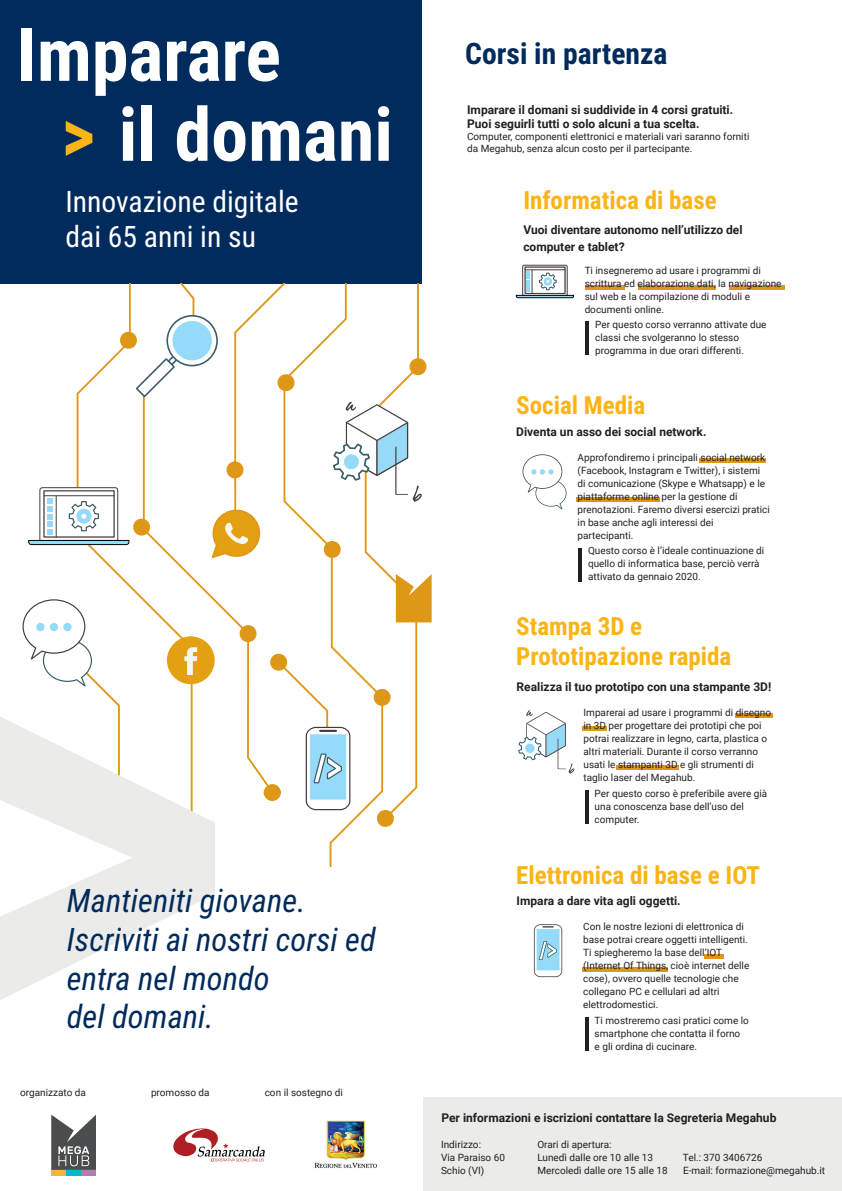
<style>
.page{position:relative;width:842px;height:1191px;background:#fff}
.page>*{position:absolute;margin:0;border:0;box-sizing:border-box;transform-origin:0 0}
.t1{font:700 74px/79.9px "Roboto Condensed";color:#fff}
.t2{font:italic 32.4px/38.9px "Roboto Condensed";color:#002b5c}
.t3{font:29.6px/35.5px "Roboto Condensed";color:#fff}
.t4{font:700 29.6px "Roboto Condensed";color:#002b5c}
.t5{font:700 25px/30px "Roboto Condensed";color:#fbb416}
.t6{font:700 12px/14.4px "Roboto";color:#231f20}
.t7{font:10px/13px "Roboto";color:#231f20}
.s1{color:#fbb416}
</style>
<div class="page">
<div style="left:423px;top:1097px;width:419px;height:94px;background:#ebebea"></div>
<div style="left:0;top:0;width:421px;height:283px;background:#002b5c"></div>
<svg style="left:23px;top:283px;width:409px;height:563px"></svg>
<div style="left:51px;top:1169px;width:15px;height:6px;background:#fbb03f"></div>
<div style="left:66px;top:1169px;width:15px;height:6px;background:#00b7ce"></div>
<div style="left:81px;top:1169px;width:15px;height:6px;background:#b57cac"></div>
<svg style="left:51px;top:1114px;width:45px;height:55px"></svg>
<svg style="left:173px;top:1128px;width:92px;height:33px"></svg>
<img style="left:315px;top:1121px;width:62px;height:47px">
<div style="left:734px;top:713px;width:38px;height:5px;background:#df9717"></div>
<div style="left:583px;top:726px;width:24px;height:5px;background:#df9717"></div>
<div style="left:617px;top:765px;width:62px;height:5px;background:#df9717"></div>
<svg style="left:518px;top:710px;width:56px;height:63px"></svg>
<hr style="left:585px;top:790px;width:3px;height:34px;background:#231f20">
<div style="left:729px;top:285px;width:56px;height:5px;background:#df9717"></div>
<div style="left:638px;top:285px;width:78px;height:5px;background:#df9717"></div>
<div style="left:585px;top:285px;width:40px;height:5px;background:#df9717"></div>
<svg style="left:516px;top:265px;width:58px;height:33px"></svg>
<hr style="left:585px;top:321px;width:4px;height:34px;background:#231f20">
<svg style="left:522px;top:454px;width:44px;height:55px"></svg>
<div style="left:700px;top:458px;width:66px;height:5px;background:#df9717"></div>
<div style="left:576px;top:497px;width:84px;height:5px;background:#df9717"></div>
<hr style="left:578px;top:547px;width:4px;height:34px;background:#231f20">
<svg style="left:534px;top:924px;width:28px;height:53px"></svg>
<div style="left:705px;top:953px;width:19px;height:5px;background:#df9717"></div>
<div style="left:582px;top:966px;width:85px;height:5px;background:#df9717"></div>
<hr style="left:585px;top:1017px;width:3px;height:34px;background:#231f20">
<svg style="left:0;top:713px;width:215px;height:287px"></svg>
<h1 class="t1" style="left:61px;top:12px;width:333px;text-indent:-44px">Imparare<br><span class="s1">&gt;</span> il domani</h1>
<h3 class="t3" style="left:66px;top:182px;width:235px">Innovazione digitale dai 65 anni in su</h3>
<h2 class="t2" style="left:67px;top:879px;width:310px">Mantieniti giovane.<br>Iscriviti ai nostri corsi ed entra nel mondo<br>del domani.</h2>
<p class="t7" style="left:20px;top:1086px;width:67px">organizzato da</p>
<p class="t7" style="left:151px;top:1086px;width:60px">promosso da</p>
<p class="t7" style="left:265px;top:1086px;width:80px">con il sostegno di</p>
<h3 class="t4" style="left:465px;top:32px;width:204px">Corsi in partenza</h3>
<p class="t6" style="left:467px;top:102px;width:268px">Imparare il domani si suddivide in 4 corsi gratuiti.<br>Puoi seguirli tutti o solo alcuni a tua scelta.</p>
<p class="t7" style="left:467px;top:130px;width:284px;line-height:12px">Computer, componenti elettronici e materiali vari saranno forniti da Megahub, senza alcun costo per il partecipante.</p>
<h3 class="t5" style="left:523px;top:184px;width:195px">Informatica di base</h3>
<p class="t6" style="left:523px;top:221px;width:221px;line-height:17px">Vuoi diventare autonomo nell’utilizzo del computer e tablet?</p>
<p class="t7" style="left:585px;top:264px;width:198px">Ti insegneremo ad usare i programmi di scrittura ed elaborazione dati, la navigazione sul web e la compilazione di moduli e documenti online.</p>
<p class="t7" style="left:595px;top:317px;width:173px">Per questo corso verranno attivate due classi che svolgeranno lo stesso programma in due orari differenti.</p>
<h3 class="t5" style="left:516px;top:389px;width:130px">Social Media</h3>
<p class="t6" style="left:516px;top:424px;width:192px">Diventa un asso dei social network.</p>
<p class="t7" style="left:578px;top:450px;width:194px">Approfondiremo i principali social network (Facebook, Instagram e Twitter), i sistemi di comunicazione (Skype e Whatsapp) e le piattaforme online per la gestione di prenotazioni. Faremo diversi esercizi pratici in base anche agli interessi dei partecipanti.</p>
<p class="t7" style="left:588px;top:544px;width:178px">Questo corso è l’ideale continuazione di quello di informatica base, perciò verrà attivato da gennaio 2020.</p>
<h3 class="t5" style="left:516px;top:610px;width:217px">Stampa 3D e<br>Prototipazione rapida</h3>
<p class="t6" style="left:517px;top:679px;width:256px">Realizza il tuo prototipo con una stampante 3D!</p>
<p class="t7" style="left:583px;top:706px;width:189px">Imparerai ad usare i programmi di disegno in 3D per progettare dei prototipi che poi potrai realizzare in legno, carta, plastica o altri materiali. Durante il corso verranno usati le stampanti 3D e gli strumenti di taglio laser del Megahub.</p>
<p class="t7" style="left:595px;top:786px;width:174px">Per questo corso è preferibile avere già una conoscenza base dell’uso del computer.</p>
<h3 class="t5" style="left:516px;top:859px;width:245px">Elettronica di base e IOT</h3>
<p class="t6" style="left:517px;top:893px;width:166px">Impara a dare vita agli oggetti.</p>
<p class="t7" style="left:583px;top:920px;width:168px">Con le nostre lezioni di elettronica di base potrai creare oggetti intelligenti.<br>Ti spiegheremo la base dell’IOT (Internet Of Things, cioè internet delle cose), ovvero quelle tecnologie che collegano PC e cellulari ad altri elettrodomestici.</p>
<p class="t7" style="left:595px;top:1013px;width:156px">Ti mostreremo casi pratici come lo smartphone che contatta il forno<br>e gli ordina di cucinare.</p>
<p class="t6" style="left:441px;top:1110px;width:336px">Per informazioni e iscrizioni contattare la Segreteria Megahub</p>
<p class="t7" style="left:537px;top:1137px;width:132px">Orari di apertura:<br>Lunedì dalle ore 10 alle 13<br>Mercoledì dalle ore 15 alle 18</p>
<p class="t7" style="left:441px;top:1137px;width:66px">Indirizzo:<br>Via Paraiso 60<br>Schio (VI)</p>
<p class="t7" style="left:683px;top:1151px;width:144px">Tel.: 370 3406726<br>E-mail: formazione@megahub.it</p>
</div>
